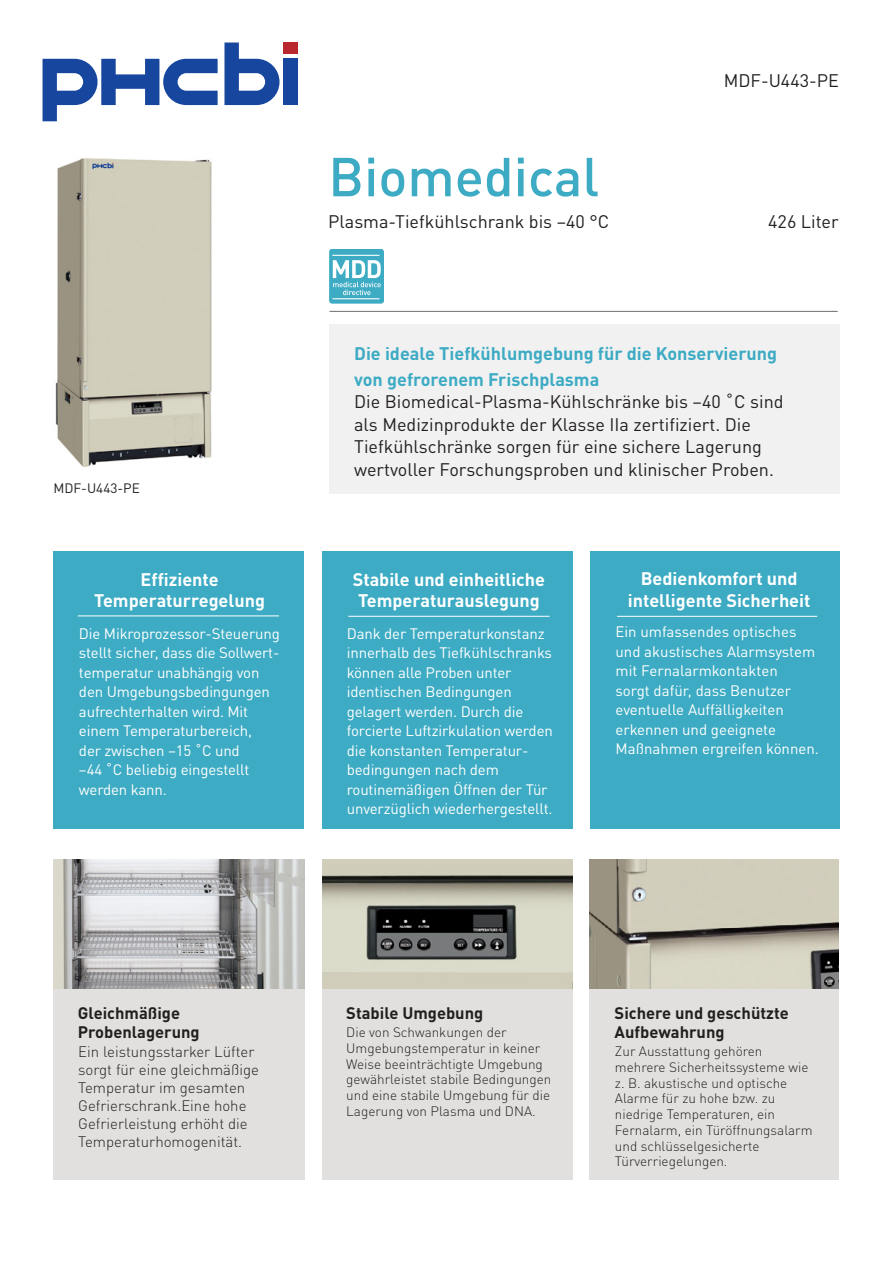
<style>
.page{position:relative;width:893px;height:1263px;background:#fff}
.page>*{position:absolute;margin:0;border:0;box-sizing:border-box;transform-origin:0 0}
.t1{font:500 54px "DINOT";color:#3cabc3}
.t2{font:18px/22.5px "DINOT";color:#231f20}
.t3{font:700 18px/21.6px "DINOT";color:#fff;text-align:center}
.t4{font:700 18px/25.5px "DINOT";color:#3cabc3}
.t5{font:700 16.5px/19.5px "DINOT";color:#231f20}
.t6{font:15px/19.5px "DINOT";letter-spacing:-.01em;color:#fff}
.t7{font:300 15px/18px "DINOT";color:#231f20}
.t8{font:300 13.5px/15.8px "DINOT";color:#231f20}
.t9{font:13.5px "DINOT";color:#231f20}
</style>
<div class="page">
<div style="left:283px;top:59px;width:15px;height:46px;background:#16469e"></div>
<svg style="left:43px;top:59px;width:175px;height:62px"></svg>
<svg style="left:224px;top:43px;width:56px;height:62px"></svg>
<div style="left:283px;top:43px;width:15px;height:11px;background:#b8282e"></div>
<div style="left:330px;top:324px;width:510px;height:169px;background:#f1f1f2"></div>
<hr style="left:330px;top:311px;width:508px;height:1px;background:#6d6e71">
<div style="left:53px;top:551px;width:251px;height:278px;background:#3cabc3"></div>
<div style="left:53px;top:859px;width:251px;height:321px;background:#e2e0df"></div>
<div style="left:322px;top:859px;width:250px;height:321px;background:#e2e0df"></div>
<div style="left:589px;top:859px;width:250px;height:321px;background:#e2e0df"></div>
<div style="left:322px;top:551px;width:250px;height:278px;background:#3cabc3"></div>
<div style="left:590px;top:551px;width:249px;height:278px;background:#3cabc3"></div>
<hr style="left:78px;top:616px;width:201px;height:1px;background:#fff">
<hr style="left:348px;top:616px;width:202px;height:1px;background:#fff">
<hr style="left:617px;top:616px;width:200px;height:1px;background:#fff">
<img style="left:322px;top:859px;width:250px;height:129px">
<img style="left:53px;top:859px;width:251px;height:129px">
<img style="left:590px;top:859px;width:249px;height:129px">
<img style="left:55px;top:158px;width:157px;height:309px">
<svg style="left:330px;top:249px;width:54px;height:54px"></svg>
<hr style="left:332px;top:255px;width:47px;height:1px;background:#fff">
<hr style="left:332px;top:298px;width:47px;height:1px;background:#fff">
<h1 class="t1" style="left:328px;top:142px;width:272px">Biomedical</h1>
<p class="t2" style="left:328px;top:210px;width:282px">Plasma-Tiefkühlschrank bis –40 °C</p>
<p class="t2" style="left:724px;top:69px;width:117px">MDF-U443-PE</p>
<p class="t2" style="left:768px;top:210px;width:72px">426 Liter</p>
<p class="t9" style="left:53px;top:480px;width:88px">MDF-U443-PE</p>
<p class="t3" style="left:94px;top:568px;width:172px">Effiziente<br>Temperaturregelung</p>
<p class="t6" style="left:79px;top:623px;width:202px">Die Mikroprozessor-Steuerung stellt sicher, dass die Sollwert&shy;temperatur unabhängig von den Umgebungsbedingungen aufrechterhalten wird. Mit einem Temperaturbereich,<br>der zwischen –15 ˚C und<br>–44 ˚C beliebig eingestellt werden kann.</p>
<p class="t4" style="left:354px;top:340px;width:424px">Die ideale Tiefkühlumgebung für die Konservierung von gefrorenem Frischplasma</p>
<p class="t2" style="left:354px;top:390px;width:431px">Die Biomedical-Plasma-Kühlschränke bis –40 ˚C sind als Medizinprodukte der Klasse IIa zertifiziert. Die Tiefkühlschränke sorgen für eine sichere Lagerung wertvoller Forschungsproben und klinischer Proben.</p>
<p class="t3" style="left:353px;top:568px;width:194px;text-align:left">Stabile und einheitliche<br>Temperaturauslegung</p>
<p class="t6" style="left:347px;top:623px;width:208px">Dank der Temperaturkonstanz innerhalb des Tiefkühlschranks können alle Proben unter identischen Bedingungen gelagert werden. Durch die forcierte Luftzirkulation werden die konstanten Temperatur&shy;bedingungen nach dem routinemäßigen Öffnen der Tür unverzüglich wiederhergestellt.</p>
<p class="t3" style="left:628px;top:567px;width:184px">Bedienkomfort und intelligente Sicherheit</p>
<p class="t6" style="left:615px;top:622px;width:205px">Ein umfassendes optisches und akustisches Alarmsystem mit Fernalarmkontakten<br>sorgt dafür, dass Benutzer eventuelle Auffälligkeiten erkennen und geeignete<br>Maßnahmen ergreifen können.</p>
<p class="t5" style="left:78px;top:1002px;width:124px">Gleichmäßige<br>Probenlagerung</p>
<p class="t5" style="left:346px;top:1002px;width:139px">Stabile Umgebung</p>
<p class="t7" style="left:78px;top:1042px;width:182px">Ein leistungsstarker Lüfter sorgt für eine gleichmäßige<br>Temperatur im gesamten<br>Gefrierschrank.Eine hohe<br>Gefrierleistung erhöht die<br>Temperaturhomogenität.</p>
<p class="t8" style="left:346px;top:1024px;width:207px">Die von Schwankungen der<br>Umgebungstemperatur in keiner<br>Weise beeinträchtigte Umgebung gewährleistet stabile Bedingungen und eine stabile Umgebung für die<br>Lagerung von Plasma und DNA.</p>
<p class="t5" style="left:615px;top:1003px;width:176px">Sichere und geschützte<br>Aufbewahrung</p>
<p class="t8" style="left:615px;top:1043px;width:199px">Zur Ausstattung gehören mehrere Sicherheitssysteme wie z. B. akustische und optische<br>Alarme für zu hohe bzw. zu niedrige Temperaturen, ein<br>Fernalarm, ein Türöffnungsalarm und schlüsselgesicherte<br>Türverriegelungen.</p>
</div>
